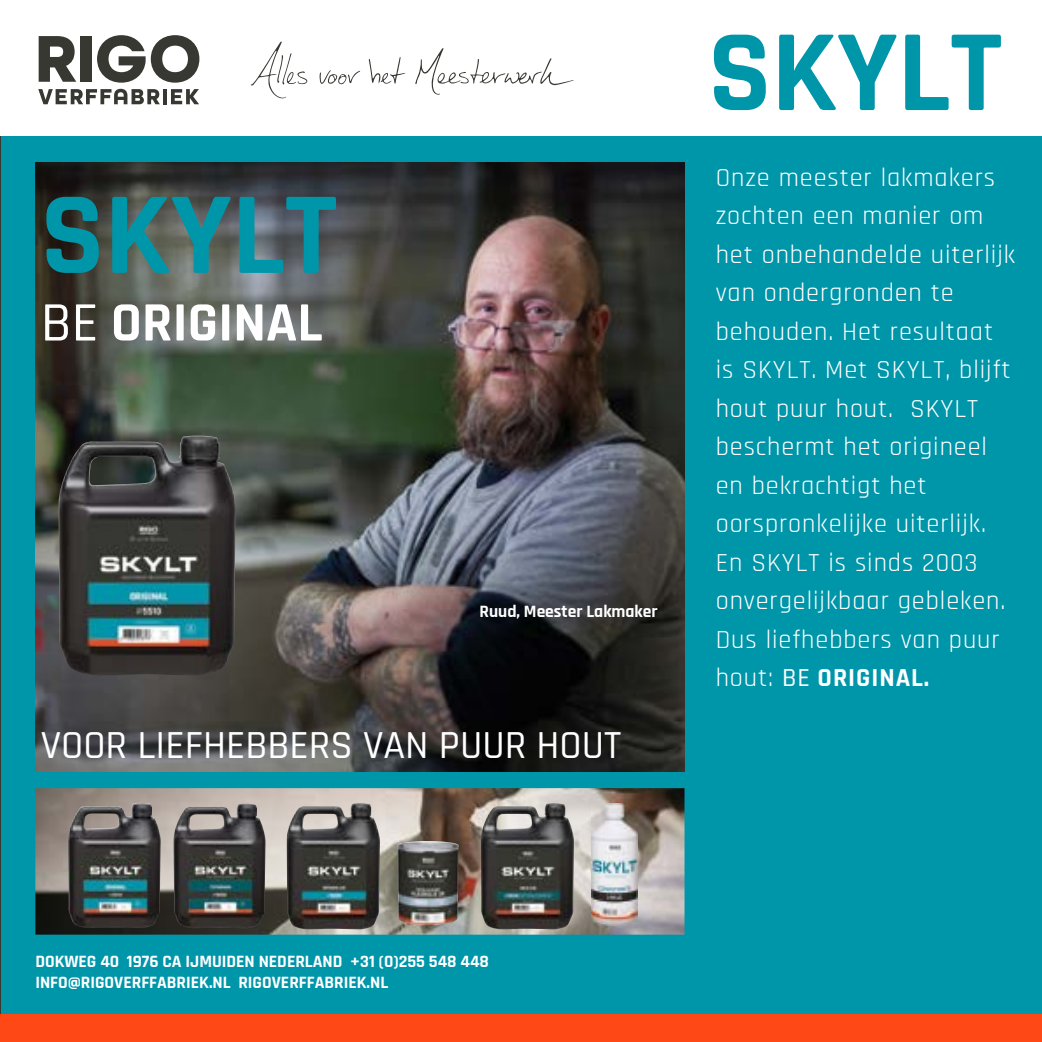
<style>
.page{position:relative;width:1042px;height:1042px;background:#fff}
.page>*{position:absolute;margin:0;border:0;box-sizing:border-box;transform-origin:0 0}
.t1{font:700 118.3px "Rajdhani";color:#0096aa}
.t2{font:700 117.25px "Rajdhani";color:#0096aa}
.t3{font:700 56.18px "Rajdhani";color:#fff}
.t4{font:500 40.25px "Rajdhani";color:#fff}
.t5{font:26.25px/38.5px "Rajdhani";letter-spacing:.035em;color:#fff}
.t6{font:700 17.5px/21px "Rajdhani";color:#fff}
.s1{font-weight:500}
.s2{font-weight:700}
</style>
<div class="page">
<div style="left:0;top:136px;width:1042px;height:878px;background:#0096aa"></div>
<div style="left:0;top:1014px;width:1042px;height:28px;background:#fe4815"></div>
<svg style="left:39px;top:36px;width:37px;height:46px"></svg>
<div style="left:81px;top:36px;width:11px;height:46px;background:#383832"></div>
<svg style="left:97px;top:35px;width:102px;height:48px"></svg>
<svg style="left:38px;top:89px;width:122px;height:15px"></svg>
<hr style="left:163px;top:89px;width:4px;height:15px;background:#383832">
<svg style="left:171px;top:89px;width:28px;height:15px"></svg>
<svg style="left:251px;top:41px;width:56px;height:58px"></svg>
<svg style="left:369px;top:57px;width:37px;height:27px"></svg>
<svg style="left:319px;top:70px;width:41px;height:15px"></svg>
<svg style="left:415px;top:48px;width:159px;height:47px"></svg>
<img style="left:35px;top:163px;width:649px;height:608px">
<img style="left:35px;top:788px;width:649px;height:146px">
<img style="left:59px;top:435px;width:177px;height:240px">
<img style="left:68px;top:803px;width:93px;height:125px">
<img style="left:174px;top:803px;width:91px;height:125px">
<img style="left:287px;top:803px;width:93px;height:126px">
<img style="left:481px;top:803px;width:93px;height:126px">
<img style="left:592px;top:803px;width:46px;height:122px">
<img style="left:396px;top:841px;width:64px;height:84px">
<h1 class="t1" style="left:41px;top:163px;width:298px">SKYLT</h1>
<h3 class="t3" style="left:41px;top:288px;width:283px"><span class="s1">BE</span> ORIGINAL</h3>
<p class="t6" style="left:479px;top:601px;width:180px">Ruud, Meester Lakmaker</p>
<h3 class="t4" style="left:41px;top:721px;width:582px">VOOR LIEFHEBBERS VAN PUUR HOUT</h3>
<h2 class="t2" style="left:708px;top:1px;width:295px">SKYLT</h2>
<p class="t5" style="left:716px;top:159px;width:301px">Onze meester lakmakers zochten een manier om het onbehandelde uiterlijk van ondergronden te behouden. Het resultaat is SKYLT. Met SKYLT, blijft hout puur hout. SKYLT beschermt het origineel en bekrachtigt het oorspronkelijke uiterlijk.<br>En SKYLT is sinds 2003 onvergelijkbaar gebleken.<br>Dus liefhebbers van puur hout: <span class="s1">BE</span> <span class="s2">ORIGINAL.</span></p>
<p class="t6" style="left:35px;top:951px;width:455px">DOKWEG 40 1976 CA IJMUIDEN NEDERLAND +31 (0)255 548 448<br>INFO@RIGOVERFFABRIEK.NL RIGOVERFFABRIEK.NL</p>
</div>
